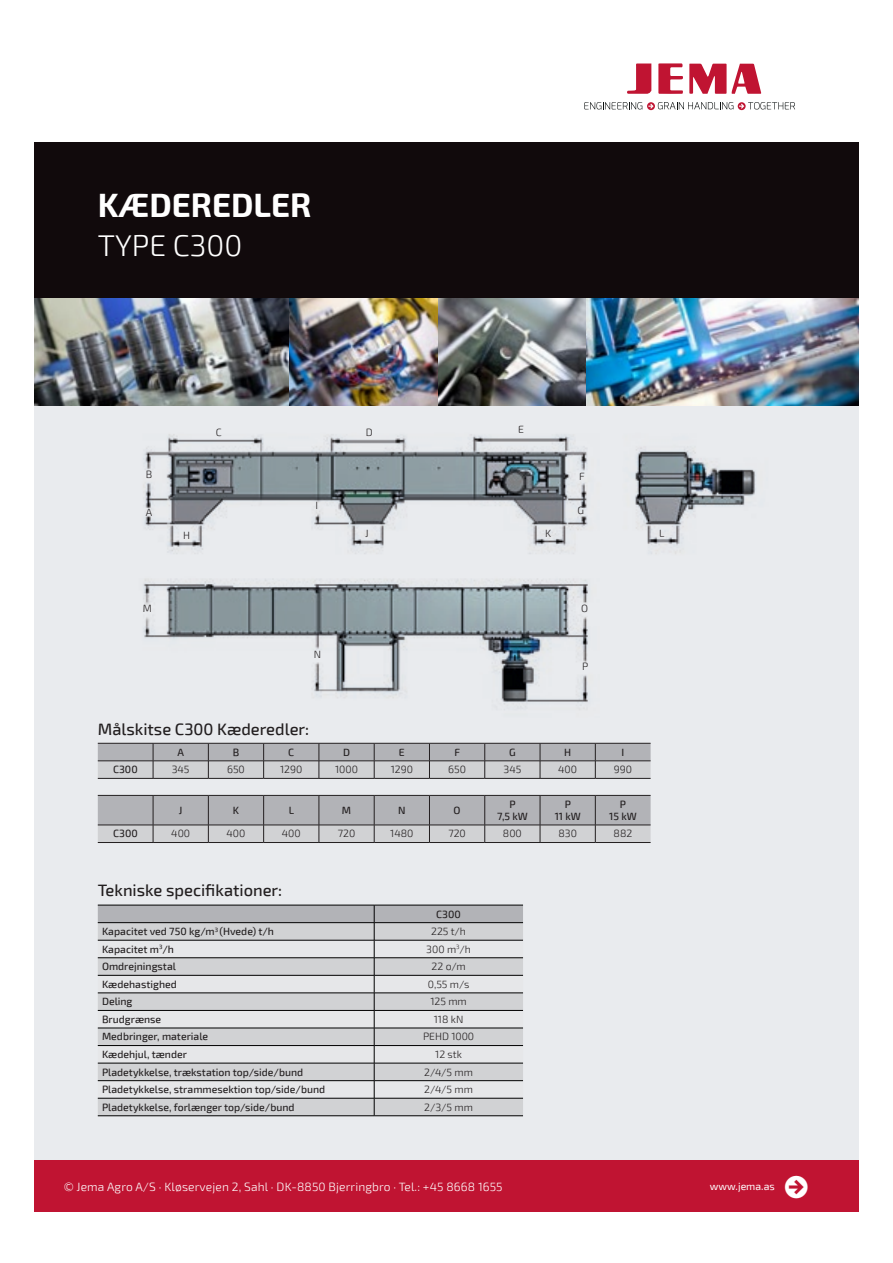
<style>
.page{position:relative;width:893px;height:1263px;background:#fff}
.page>*{position:absolute;margin:0;border:0;box-sizing:border-box;transform-origin:0 0}
.t1{font:700 33px "Exo 2";color:#fff}
.t2{font:700 32.85px "Klavika";color:#fff}
.t3{font:300 30px "Exo 2";color:#fff}
.t4{font:500 16.5px "Exo 2";color:#231f20}
.t5{font:300 12px "Exo 2";letter-spacing:.01em;color:#fff}
.t6{font:500 10.5px/12px "Exo 2";color:#231f20;text-align:center}
.t7{font:300 10.5px "Exo 2";color:#231f20}
.t8{font:10.5px "Exo 2";color:#fff}
</style>
<div class="page">
<div style="left:34px;top:142px;width:825px;height:157px;background:#110a0c"></div>
<div style="left:34px;top:299px;width:825px;height:896px;background:#e9ebee"></div>
<div style="left:34px;top:1161px;width:825px;height:51px;background:#c01432"></div>
<img style="left:34px;top:299px;width:825px;height:106px">
<svg style="left:689px;top:64px;width:72px;height:30px"></svg>
<svg style="left:658px;top:63px;width:25px;height:31px"></svg>
<svg style="left:627px;top:63px;width:24px;height:31px"></svg>
<svg style="left:584px;top:102px;width:211px;height:8px"></svg>
<svg style="left:98px;top:744px;width:553px;height:34px;background:#b9babd"></svg>
<hr style="left:98px;top:743px;width:55px;height:1px;background:#231f20">
<hr style="left:153px;top:743px;width:55px;height:1px;background:#231f20">
<hr style="left:208px;top:743px;width:56px;height:1px;background:#231f20">
<hr style="left:264px;top:743px;width:55px;height:1px;background:#231f20">
<hr style="left:319px;top:743px;width:55px;height:1px;background:#231f20">
<hr style="left:374px;top:743px;width:55px;height:1px;background:#231f20">
<hr style="left:429px;top:743px;width:56px;height:1px;background:#231f20">
<hr style="left:485px;top:743px;width:55px;height:1px;background:#231f20">
<hr style="left:540px;top:743px;width:55px;height:1px;background:#231f20">
<hr style="left:595px;top:743px;width:56px;height:1px;background:#231f20">
<hr style="left:98px;top:778px;width:55px;height:1px;background:#231f20">
<hr style="left:153px;top:778px;width:55px;height:1px;background:#231f20">
<hr style="left:208px;top:778px;width:56px;height:1px;background:#231f20">
<hr style="left:264px;top:778px;width:55px;height:1px;background:#231f20">
<hr style="left:319px;top:778px;width:55px;height:1px;background:#231f20">
<hr style="left:374px;top:778px;width:55px;height:1px;background:#231f20">
<hr style="left:429px;top:778px;width:56px;height:1px;background:#231f20">
<hr style="left:485px;top:778px;width:55px;height:1px;background:#231f20">
<hr style="left:540px;top:778px;width:55px;height:1px;background:#231f20">
<hr style="left:595px;top:778px;width:56px;height:1px;background:#231f20">
<svg style="left:98px;top:796px;width:553px;height:46px;background:#b7b8bb"></svg>
<hr style="left:98px;top:795px;width:55px;height:1px;background:#231f20">
<hr style="left:153px;top:795px;width:55px;height:1px;background:#231f20">
<hr style="left:208px;top:795px;width:56px;height:1px;background:#231f20">
<hr style="left:264px;top:795px;width:55px;height:1px;background:#231f20">
<hr style="left:319px;top:795px;width:55px;height:1px;background:#231f20">
<hr style="left:374px;top:795px;width:55px;height:1px;background:#231f20">
<hr style="left:429px;top:795px;width:56px;height:1px;background:#231f20">
<hr style="left:485px;top:795px;width:55px;height:1px;background:#231f20">
<hr style="left:540px;top:795px;width:55px;height:1px;background:#231f20">
<hr style="left:595px;top:795px;width:56px;height:1px;background:#231f20">
<hr style="left:98px;top:842px;width:55px;height:1px;background:#231f20">
<hr style="left:153px;top:842px;width:55px;height:1px;background:#231f20">
<hr style="left:208px;top:842px;width:56px;height:1px;background:#231f20">
<hr style="left:264px;top:842px;width:55px;height:1px;background:#231f20">
<hr style="left:319px;top:842px;width:55px;height:1px;background:#231f20">
<hr style="left:374px;top:842px;width:55px;height:1px;background:#231f20">
<hr style="left:429px;top:842px;width:56px;height:1px;background:#231f20">
<hr style="left:485px;top:842px;width:55px;height:1px;background:#231f20">
<hr style="left:540px;top:842px;width:55px;height:1px;background:#231f20">
<hr style="left:595px;top:842px;width:56px;height:1px;background:#231f20">
<svg style="left:98px;top:906px;width:425px;height:209px"></svg>
<hr style="left:98px;top:905px;width:276px;height:1px;background:#000">
<hr style="left:374px;top:905px;width:149px;height:1px;background:#000">
<hr style="left:98px;top:1115px;width:276px;height:1px;background:#000">
<hr style="left:374px;top:1115px;width:149px;height:1px;background:#000">
<img style="left:143px;top:434px;width:613px;height:275px">
<h1 class="t1" style="left:98px;top:186px;width:215px">KÆDEREDLER</h1>
<h3 class="t3" style="left:98px;top:228px;width:146px">TYPE C300</h3>
<p class="t7" style="left:146px;top:468px;width:8px">B</p>
<p class="t7" style="left:146px;top:506px;width:8px">A</p>
<p class="t7" style="left:143px;top:602px;width:11px">M</p>
<p class="t7" style="left:183px;top:530px;width:8px">H</p>
<p class="t7" style="left:216px;top:426px;width:7px">C</p>
<p class="t7" style="left:366px;top:426px;width:8px">D</p>
<p class="t7" style="left:518px;top:423px;width:7px">E</p>
<p class="t7" style="left:315px;top:500px;width:4px">I</p>
<p class="t7" style="left:579px;top:471px;width:7px">F</p>
<p class="t7" style="left:578px;top:504px;width:8px">G</p>
<p class="t7" style="left:365px;top:528px;width:5px">J</p>
<p class="t7" style="left:545px;top:527px;width:8px">K</p>
<p class="t7" style="left:659px;top:527px;width:7px">L</p>
<p class="t7" style="left:314px;top:648px;width:9px">N</p>
<p class="t7" style="left:581px;top:602px;width:8px">O</p>
<p class="t7" style="left:582px;top:660px;width:8px">P</p>
<h3 class="t4" style="left:98px;top:719px;width:213px">Målskitse C300 Kæderedler:</h3>
<p class="t6" style="left:178px;top:746px;width:8px">A</p>
<p class="t6" style="left:233px;top:746px;width:8px">B</p>
<p class="t6" style="left:288px;top:746px;width:8px">C</p>
<p class="t6" style="left:343px;top:746px;width:8px">D</p>
<p class="t6" style="left:399px;top:746px;width:7px">E</p>
<p class="t6" style="left:454px;top:746px;width:7px">F</p>
<p class="t6" style="left:509px;top:746px;width:8px">G</p>
<p class="t6" style="left:564px;top:746px;width:9px">H</p>
<p class="t6" style="left:622px;top:746px;width:4px">I</p>
<p class="t6" style="left:113px;top:764px;width:26px">C300</p>
<p class="t7" style="left:172px;top:763px;width:19px">345</p>
<p class="t7" style="left:227px;top:763px;width:19px">650</p>
<p class="t7" style="left:280px;top:763px;width:24px">1290</p>
<p class="t7" style="left:335px;top:763px;width:24px">1000</p>
<p class="t7" style="left:391px;top:763px;width:24px">1290</p>
<p class="t7" style="left:448px;top:763px;width:19px">650</p>
<p class="t7" style="left:503px;top:763px;width:19px">345</p>
<p class="t7" style="left:558px;top:763px;width:20px">400</p>
<p class="t7" style="left:614px;top:763px;width:20px">990</p>
<p class="t6" style="left:179px;top:804px;width:5px">J</p>
<p class="t6" style="left:233px;top:804px;width:8px">K</p>
<p class="t6" style="left:289px;top:804px;width:7px">L</p>
<p class="t6" style="left:342px;top:804px;width:11px">M</p>
<p class="t6" style="left:398px;top:804px;width:9px">N</p>
<p class="t6" style="left:454px;top:804px;width:9px">O</p>
<p class="t6" style="left:497px;top:798px;width:32px">P<br>7,5 kW</p>
<p class="t6" style="left:555px;top:798px;width:28px">P<br>11 kW</p>
<p class="t6" style="left:609px;top:798px;width:29px">P<br>15 kW</p>
<p class="t6" style="left:113px;top:828px;width:26px">C300</p>
<p class="t7" style="left:171px;top:828px;width:20px">400</p>
<p class="t7" style="left:227px;top:828px;width:20px">400</p>
<p class="t7" style="left:282px;top:828px;width:20px">400</p>
<p class="t7" style="left:338px;top:828px;width:19px">720</p>
<p class="t7" style="left:390px;top:828px;width:25px">1480</p>
<p class="t7" style="left:448px;top:828px;width:19px">720</p>
<p class="t7" style="left:503px;top:828px;width:20px">800</p>
<p class="t7" style="left:558px;top:828px;width:20px">830</p>
<p class="t7" style="left:614px;top:828px;width:20px">882</p>
<h3 class="t4" style="left:98px;top:881px;width:186px">Tekniske specifikationer:</h3>
<p class="t6" style="left:436px;top:908px;width:26px">C300</p>
<p class="t6" style="left:102px;top:926px;width:174px">Kapacitet ved 750 kg/m<sup>3</sup> (Hvede) t/h</p>
<p class="t7" style="left:431px;top:925px;width:36px">225 t/h</p>
<p class="t6" style="left:102px;top:943px;width:74px">Kapacitet m<sup>3</sup>/h</p>
<p class="t7" style="left:426px;top:943px;width:46px">300 m<sup>3</sup>/h</p>
<p class="t6" style="left:102px;top:961px;width:75px">Omdrejningstal</p>
<p class="t7" style="left:432px;top:960px;width:36px">22 o/m</p>
<p class="t6" style="left:102px;top:978px;width:76px">Kædehastighed</p>
<p class="t7" style="left:428px;top:978px;width:43px">0,55 m/s</p>
<p class="t6" style="left:102px;top:996px;width:32px">Deling</p>
<p class="t7" style="left:430px;top:995px;width:38px">125 mm</p>
<p class="t6" style="left:102px;top:1013px;width:61px">Brudgrænse</p>
<p class="t7" style="left:434px;top:1013px;width:31px">118 kN</p>
<p class="t6" style="left:102px;top:1031px;width:108px">Medbringer, materiale</p>
<p class="t7" style="left:423px;top:1031px;width:53px">PEHD 1000</p>
<p class="t6" style="left:102px;top:1048px;width:86px">Kædehjul, tænder</p>
<p class="t7" style="left:435px;top:1048px;width:28px">12 stk</p>
<p class="t6" style="left:102px;top:1066px;width:203px">Pladetykkelse, trækstation top/side/bund</p>
<p class="t7" style="left:424px;top:1066px;width:50px">2/4/5 mm</p>
<p class="t6" style="left:102px;top:1084px;width:225px">Pladetykkelse, strammesektion top/side/bund</p>
<p class="t7" style="left:424px;top:1083px;width:50px">2/4/5 mm</p>
<p class="t6" style="left:102px;top:1101px;width:194px">Pladetykkelse, forlænger top/side/bund</p>
<p class="t7" style="left:424px;top:1101px;width:50px">2/3/5 mm</p>
<p class="t5" style="left:64px;top:1179px;width:440px">© Jema Agro A/S · Kløservejen 2, Sahl · DK-8850 Bjerringbro · Tel.: +45 8668 1655</p>
<p class="t8" style="left:710px;top:1180px;width:66px">www.jema.as</p>
<h2 class="t2" style="left:784px;top:1163px;width:27px">•</h2>
</div>
